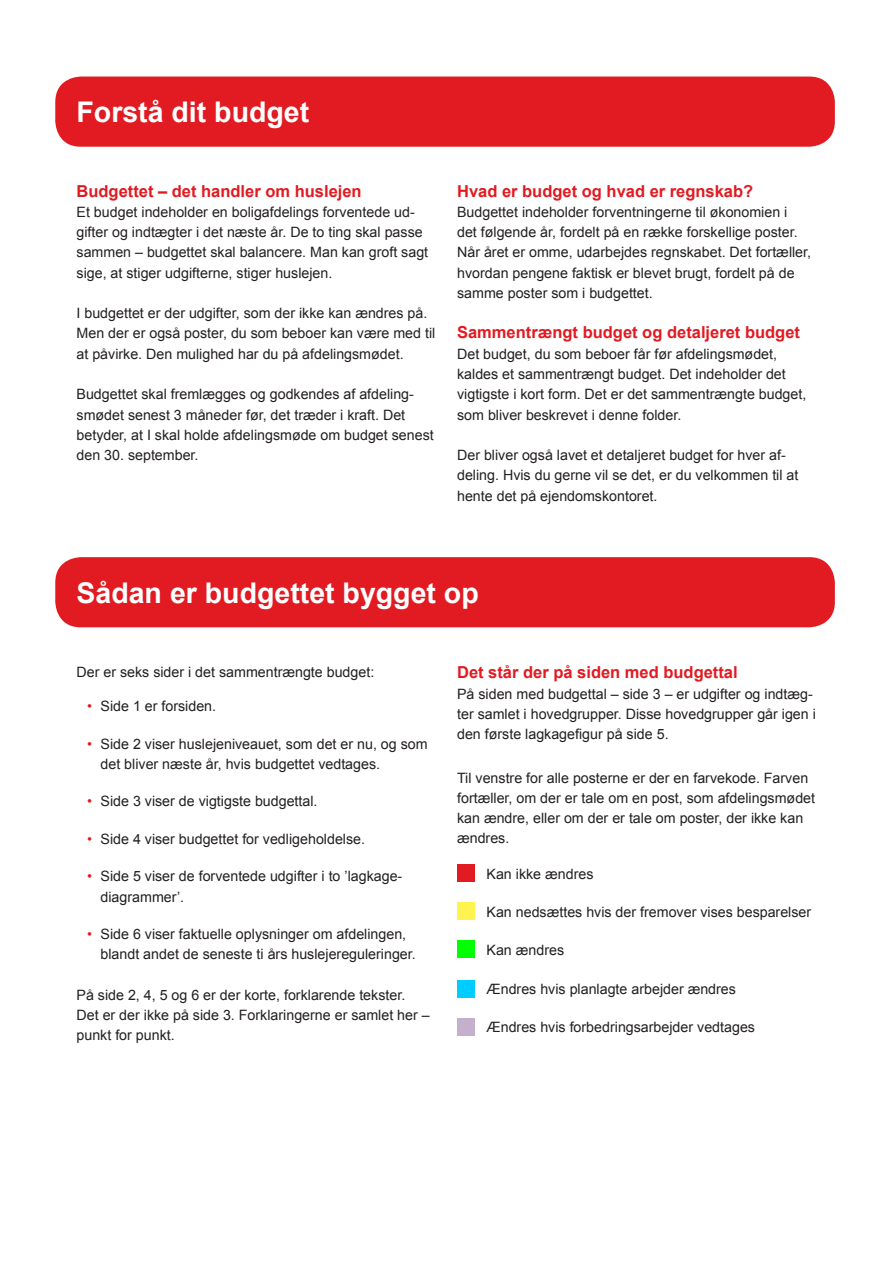
<style>
.page{position:relative;width:893px;height:1263px;background:#fff}
.page>*{position:absolute;margin:0;border:0;box-sizing:border-box;transform-origin:0 0}
.t1{font:700 28.5px "Arial";color:#fff}
.t2{font:700 16.5px "Arial";color:#e21a21}
.t3{font:14.25px/20.2px "Arial";color:#231f20}
.s1{color:#e21a21}
</style>
<div class="page">
<div style="left:55px;top:77px;width:780px;height:70px;background:#e21a21;border-radius:26px"></div>
<div style="left:55px;top:557px;width:780px;height:70px;background:#e21a21;border-radius:26px"></div>
<div style="left:457px;top:864px;width:17px;height:17px;background:#e21a21"></div>
<div style="left:457px;top:902px;width:17px;height:17px;background:#fff34f"></div>
<div style="left:457px;top:941px;width:17px;height:17px;background:#0f0"></div>
<div style="left:457px;top:980px;width:17px;height:17px;background:#0cf"></div>
<div style="left:457px;top:1018px;width:17px;height:17px;background:#c4b0cb"></div>
<p class="t1" style="left:77px;top:93px;width:234px">Forstå dit budget</p>
<p class="t2" style="left:77px;top:180px;width:287px">Budgettet – det handler om huslejen</p>
<p class="t3" style="left:77px;top:202px;width:353px">Et budget indeholder en boligafdelings forventede ud&shy;gifter og indtægter i det næste år. De to ting skal passe sammen – budgettet skal balancere. Man kan groft sagt sige, at stiger udgifterne, stiger huslejen.</p>
<p class="t3" style="left:77px;top:303px;width:360px">I budgettet er der udgifter, som der ikke kan ændres på.<br>Men der er også poster, du som beboer kan være med til at påvirke. Den mulighed har du på afdelingsmødet.</p>
<p class="t3" style="left:77px;top:384px;width:359px">Budgettet skal fremlægges og godkendes af afdeling&shy;smødet senest 3 måneder før, det træder i kraft. Det betyder, at I skal holde afdelingsmøde om budget senest den 30. september.</p>
<p class="t2" style="left:457px;top:180px;width:298px">Hvad er budget og hvad er regnskab?</p>
<p class="t3" style="left:457px;top:202px;width:356px">Budgettet indeholder forventningerne til økonomien i<br>det følgende år, fordelt på en række forskellige poster.<br>Når året er omme, udarbejdes regnskabet. Det fortæller, hvordan pengene faktisk er blevet brugt, fordelt på de samme poster som i budgettet.</p>
<p class="t2" style="left:457px;top:322px;width:344px">Sammentrængt budget og detaljeret budget</p>
<p class="t3" style="left:457px;top:344px;width:351px">Det budget, du som beboer får før afdelingsmødet, kaldes et sammentrængt budget. Det indeholder det vigtigste i kort form. Det er det sammentrængte budget, som bliver beskrevet i denne folder.</p>
<p class="t3" style="left:457px;top:445px;width:343px">Der bliver også lavet et detaljeret budget for hver af&shy;deling. Hvis du gerne vil se det, er du velkommen til at hente det på ejendomskontoret.</p>
<p class="t1" style="left:77px;top:574px;width:404px">Sådan er budgettet bygget op</p>
<p class="t3" style="left:77px;top:662px;width:299px">Der er seks sider i det sammentrængte budget:</p>
<p class="t3" style="left:87px;top:696px;width:131px"><span class="s1">•</span> Side 1 er forsiden.</p>
<p class="t3" style="left:87px;top:734px;width:342px"><span class="s1">•</span> Side 2 viser huslejeniveauet, som det er nu, og som</p>
<p class="t3" style="left:101px;top:754px;width:281px">det bliver næste år, hvis budgettet vedtages.</p>
<p class="t3" style="left:87px;top:791px;width:232px"><span class="s1">•</span> Side 3 viser de vigtigste budgettal.</p>
<p class="t3" style="left:87px;top:829px;width:280px"><span class="s1">•</span> Side 4 viser budgettet for vedligeholdelse.</p>
<p class="t3" style="left:101px;top:866px;width:303px;text-indent:-13px"><span class="s1">•</span> Side 5 viser de forventede udgifter i to ’lagkage&shy;diagrammer’.</p>
<p class="t3" style="left:87px;top:924px;width:321px"><span class="s1">•</span> Side 6 viser faktuelle oplysninger om afdelingen,</p>
<p class="t3" style="left:101px;top:944px;width:317px">blandt andet de seneste ti års huslejereguleringer.</p>
<p class="t3" style="left:77px;top:985px;width:355px">På side 2, 4, 5 og 6 er der korte, forklarende tekster.<br>Det er der ikke på side 3. Forklaringerne er samlet her – punkt for punkt.</p>
<p class="t2" style="left:457px;top:662px;width:282px">Det står der på siden med budgettal</p>
<p class="t3" style="left:457px;top:684px;width:360px">På siden med budgettal – side 3 – er udgifter og indtæg&shy;ter samlet i hovedgrupper. Disse hovedgrupper går igen i den første lagkagefigur på side 5.</p>
<p class="t3" style="left:457px;top:768px;width:359px">Til venstre for alle posterne er der en farvekode. Farven fortæller, om der er tale om en post, som afdelingsmødet kan ændre, eller om der er tale om poster, der ikke kan ændres.</p>
<p class="t3" style="left:486px;top:864px;width:108px">Kan ikke ændres</p>
<p class="t3" style="left:486px;top:902px;width:326px">Kan nedsættes hvis der fremover vises besparelser</p>
<p class="t3" style="left:486px;top:940px;width:79px">Kan ændres</p>
<p class="t3" style="left:486px;top:978px;width:251px">Ændres hvis planlagte arbejder ændres</p>
<p class="t3" style="left:486px;top:1017px;width:270px">Ændres hvis forbedringsarbejder vedtages</p>
</div>
